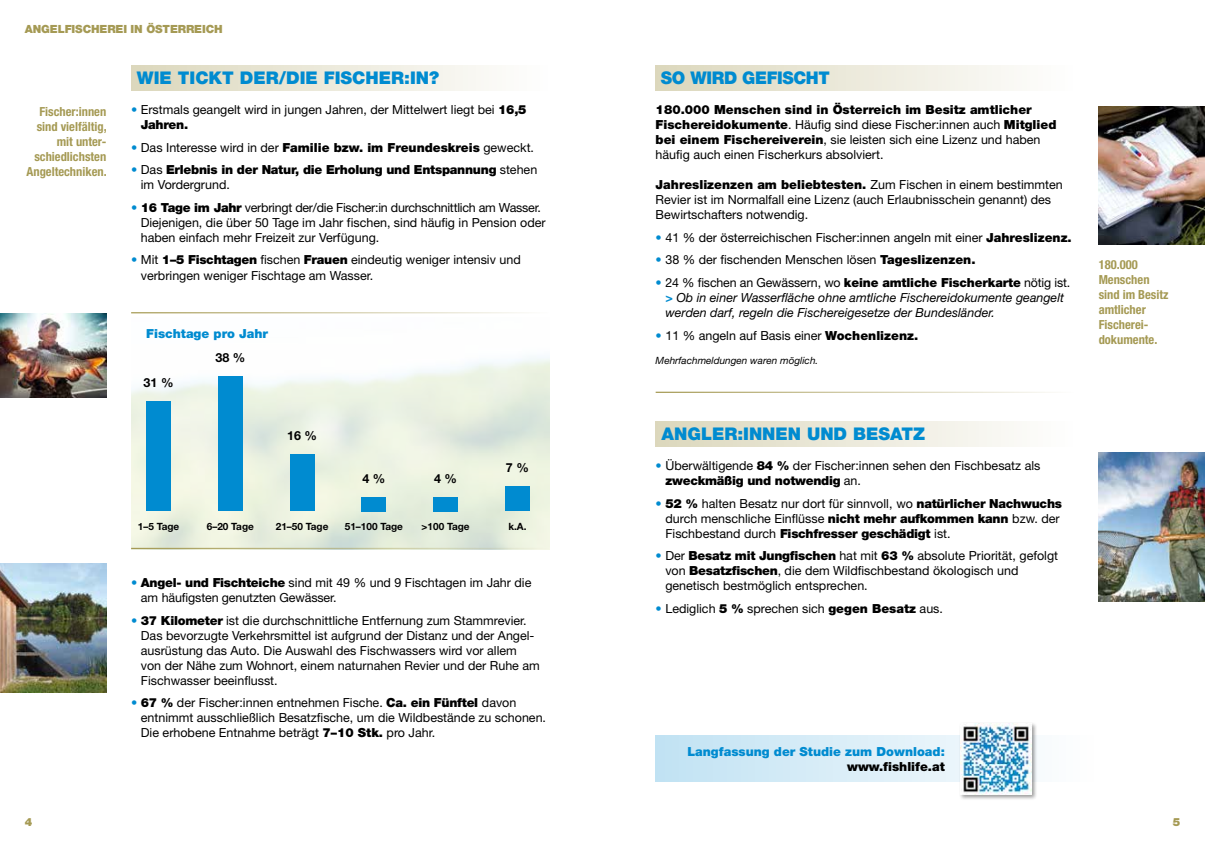
<style>
.page{position:relative;width:1205px;height:851px;background:#fff}
.page>*{position:absolute;margin:0;border:0;box-sizing:border-box;transform-origin:0 0}
.t1{font:900 17.5px "Helvetica Neue";color:#008bd0}
.t2{font:900 17.5px "Helvetica Neue";letter-spacing:-.02em;color:#008bd0}
.t3{font:12.5px/15px "Helvetica Neue";color:#000}
.t4{font:italic 12.5px/15px "Helvetica Neue";color:#000}
.t5{font:700 condensed 12.5px/15px "Helvetica Neue";color:#a59a54;text-align:right}
.t6{font:900 12.5px/15px "Helvetica Neue";letter-spacing:-.02em;color:#000}
.t7{font:900 12.5px "Helvetica Neue";color:#008bd0}
.t8{font:700 12.5px "Helvetica Neue";color:#000}
.t9{font:900 12.5px "Helvetica Neue";color:#000}
.t10{font:900 11.25px "Helvetica Neue";letter-spacing:-.01em;color:#a59a54}
.t11{font:700 10px "Helvetica Neue";color:#000}
.t12{font:italic 10px "Helvetica Neue";color:#000}
.s1{color:#008bd0}
.s2{font-weight:900}
.s3{font-weight:400;color:#008bd0}
.s4{font-weight:400}
.s5{font-style:normal;color:#008bd0}
.s6{font-style:normal}
.s7{font-weight:900;font-style:normal}
.s8{font-weight:700;color:#008bd0}
</style>
<div class="page">
<div style="left:656px;top:420px;width:418px;height:26px;background:linear-gradient(to right,#dcd7bd,#fefefe)"></div>
<div style="left:656px;top:65px;width:418px;height:25px;background:linear-gradient(to right,#dcd7bd,#fefefe)"></div>
<div style="left:131px;top:65px;width:418px;height:25px;background:linear-gradient(to right,#dcd7bc,#fefefe)"></div>
<img style="left:1098px;top:106px;width:107px;height:138px">
<hr style="left:656px;top:391px;width:418px;height:2px;background:#a59a54">
<img style="left:131px;top:357px;width:418px;height:190px">
<div style="left:146px;top:401px;width:25px;height:110px;background:#008bd0"></div>
<div style="left:218px;top:376px;width:25px;height:135px;background:#008bd0"></div>
<div style="left:290px;top:454px;width:24px;height:57px;background:#008bd0"></div>
<div style="left:361px;top:497px;width:25px;height:14px;background:#008bd0"></div>
<div style="left:433px;top:497px;width:25px;height:14px;background:#008bd0"></div>
<div style="left:505px;top:486px;width:25px;height:25px;background:#008bd0"></div>
<img style="left:0;top:563px;width:106px;height:129px">
<img style="left:1098px;top:452px;width:107px;height:149px">
<hr style="left:131px;top:547px;width:418px;height:2px;background:#a59a54">
<hr style="left:131px;top:312px;width:418px;height:1px;background:#a59a54">
<svg style="left:656px;top:735px;width:303px;height:47px;background:#d5ebf6"></svg>
<div style="left:959px;top:721px;width:79px;height:79px;background:#000;opacity:.4"></div>
<img style="left:960px;top:723px;width:71px;height:71px">
<img style="left:0;top:313px;width:106px;height:85px">
<p class="t10" style="left:25px;top:23px;width:199px">ANGELFISCHEREI IN ÖSTERREICH</p>
<p class="t5" style="left:26px;top:104px;width:82px">Fischer:innen sind vielfältig, mit unter&shy;schiedlichsten<br>Angeltechniken.</p>
<h1 class="t1" style="left:137px;top:68px;width:304px">WIE TICKT DER/DIE FISCHER:IN?</h1>
<p class="t3" style="left:141px;top:102px;width:387px;text-indent:-10px"><span class="s1">•</span> Erstmals geangelt wird in jungen Jahren, der Mittelwert liegt bei <span class="s2">16,5<br>Jahren.</span></p>
<p class="t3" style="left:131px;top:140px;width:404px"><span class="s1">•</span> Das Interesse wird in der <span class="s2">Familie bzw. im Freundeskreis</span> geweckt.</p>
<p class="t6" style="left:141px;top:162px;width:398px;text-indent:-10px"><span class="s3">•</span> <span class="s4">Das</span> Erlebnis in der Natur, die Erholung und Entspannung <span class="s4">stehen im Vordergrund.</span></p>
<p class="t3" style="left:141px;top:200px;width:406px;text-indent:-10px"><span class="s1">•</span> <span class="s2">16 Tage im Jahr</span> verbringt der/die Fischer:in durchschnittlich am Wasser.<br>Diejenigen, die über 50 Tage im Jahr fischen, sind häufig in Pension oder haben einfach mehr Freizeit zur Verfügung.</p>
<p class="t3" style="left:141px;top:252px;width:381px;text-indent:-10px"><span class="s1">•</span> Mit <span class="s2">1–5 Fischtagen</span> fischen <span class="s2">Frauen</span> eindeutig weniger intensiv und verbringen weniger Fischtage am Wasser.</p>
<p class="t7" style="left:146px;top:326px;width:123px">Fischtage pro Jahr</p>
<p class="t8" style="left:144px;top:375px;width:31px">31 %</p>
<p class="t8" style="left:215px;top:350px;width:31px">38 %</p>
<p class="t8" style="left:287px;top:428px;width:31px">16 %</p>
<p class="t8" style="left:362px;top:470px;width:24px">4 %</p>
<p class="t8" style="left:434px;top:470px;width:24px">4 %</p>
<p class="t8" style="left:506px;top:460px;width:24px">7 %</p>
<p class="t11" style="left:138px;top:520px;width:43px">1–5 Tage</p>
<p class="t11" style="left:207px;top:520px;width:49px">6–20 Tage</p>
<p class="t11" style="left:276px;top:520px;width:54px">21–50 Tage</p>
<p class="t11" style="left:345px;top:520px;width:60px">51–100 Tage</p>
<p class="t11" style="left:422px;top:520px;width:50px">&gt;100 Tage</p>
<p class="t11" style="left:508px;top:520px;width:20px">k.A.</p>
<p class="t3" style="left:141px;top:575px;width:392px;text-indent:-10px"><span class="s1">•</span> <span class="s2">Angel- und Fischteiche</span> sind mit 49 % und 9 Fischtagen im Jahr die am häufigsten genutzten Gewässer.</p>
<p class="t3" style="left:141px;top:612px;width:400px;text-indent:-10px"><span class="s1">•</span> <span class="s2">37 Kilometer</span> ist die durchschnittliche Entfernung zum Stammrevier.<br>Das bevorzugte Verkehrsmittel ist aufgrund der Distanz und der Angel&shy;ausrüstung das Auto. Die Auswahl des Fischwassers wird vor allem von der Nähe zum Wohnort, einem naturnahen Revier und der Ruhe am Fischwasser beeinflusst.</p>
<p class="t3" style="left:141px;top:695px;width:407px;text-indent:-10px"><span class="s1">•</span> <span class="s2">67 %</span> der Fischer:innen entnehmen Fische. <span class="s2">Ca. ein Fünftel</span> davon entnimmt ausschließlich Besatzfische, um die Wildbestände zu schonen.<br>Die erhobene Entnahme beträgt <span class="s2">7–10 Stk.</span> pro Jahr.</p>
<h1 class="t2" style="left:661px;top:68px;width:170px">SO WIRD GEFISCHT</h1>
<p class="t3" style="left:656px;top:102px;width:402px"><span class="s2">180.000 Menschen sind in Österreich im Besitz amtlicher Fischereidokumente</span>. Häufig sind diese Fischer:innen auch <span class="s2">Mitglied bei einem Fischereiverein</span>, sie leisten sich eine Lizenz und haben häufig auch einen Fischerkurs absolviert.</p>
<p class="t3" style="left:656px;top:177px;width:409px"><span class="s2">Jahreslizenzen am beliebtesten.</span> Zum Fischen in einem bestimmten<br>Revier ist im Normalfall eine Lizenz (auch Erlaubnisschein genannt) des<br>Bewirtschafters notwendig.</p>
<p class="t3" style="left:656px;top:230px;width:418px"><span class="s1">•</span> 41 % der österreichischen Fischer:innen angeln mit einer <span class="s2">Jahreslizenz.</span></p>
<p class="t3" style="left:656px;top:252px;width:321px"><span class="s1">•</span> 38 % der fischenden Menschen lösen <span class="s2">Tageslizenzen.</span></p>
<p class="t4" style="left:665px;top:275px;width:406px;text-indent:-10px"><span class="s5">•</span> <span class="s6">24 % fischen an Gewässern, wo</span> <span class="s7">keine amtliche Fischerkarte</span> <span class="s6">nötig ist. </span><span class="s8">&gt;</span> Ob in einer Wasserfläche ohne amtliche Fischereidokumente geangelt werden darf, regeln die Fischereigesetze der Bundesländer.</p>
<p class="t3" style="left:656px;top:327px;width:264px"><span class="s1">•</span> 11 % angeln auf Basis einer <span class="s2">Wochenlizenz.</span></p>
<p class="t12" style="left:656px;top:354px;width:164px">Mehrfachmeldungen waren möglich.</p>
<h1 class="t1" style="left:661px;top:423px;width:265px">ANGLER:INNEN UND BESATZ</h1>
<p class="t3" style="left:665px;top:458px;width:376px;text-indent:-10px"><span class="s1">•</span> Überwältigende <span class="s2">84 %</span> der Fischer:innen sehen den Fischbesatz als <span class="s2">zweckmäßig und notwendig</span> an.</p>
<p class="t3" style="left:665px;top:495px;width:398px;text-indent:-10px"><span class="s1">•</span> <span class="s2">52 %</span> halten Besatz nur dort für sinnvoll, wo <span class="s2">natürlicher Nachwuchs </span>durch menschliche Einflüsse <span class="s2">nicht mehr aufkommen kann</span> bzw. der<br>Fischbestand durch <span class="s2">Fischfresser geschädigt</span> ist.</p>
<p class="t3" style="left:665px;top:548px;width:394px;text-indent:-10px"><span class="s1">•</span> Der <span class="s2">Besatz mit Jungfischen</span> hat mit <span class="s2">63 %</span> absolute Priorität, gefolgt von <span class="s2">Besatzfischen</span>, die dem Wildfischbestand ökologisch und genetisch bestmöglich entsprechen.</p>
<p class="t3" style="left:656px;top:600px;width:289px"><span class="s1">•</span> Lediglich <span class="s2">5 %</span> sprechen sich <span class="s2">gegen Besatz</span> aus.</p>
<p class="t5" style="left:1098px;top:257px;width:71px;text-align:left">180.000<br>Menschen sind im Besitz amtlicher<br>Fischerei&shy;dokumente.</p>
<p class="t7" style="left:687px;top:744px;width:259px">Langfassung der Studie zum Download:</p>
<p class="t9" style="left:847px;top:759px;width:99px">www.fishlife.at</p>
<p class="t10" style="left:25px;top:815px;width:9px">4</p>
<p class="t10" style="left:1172px;top:815px;width:9px">5</p>
</div>
